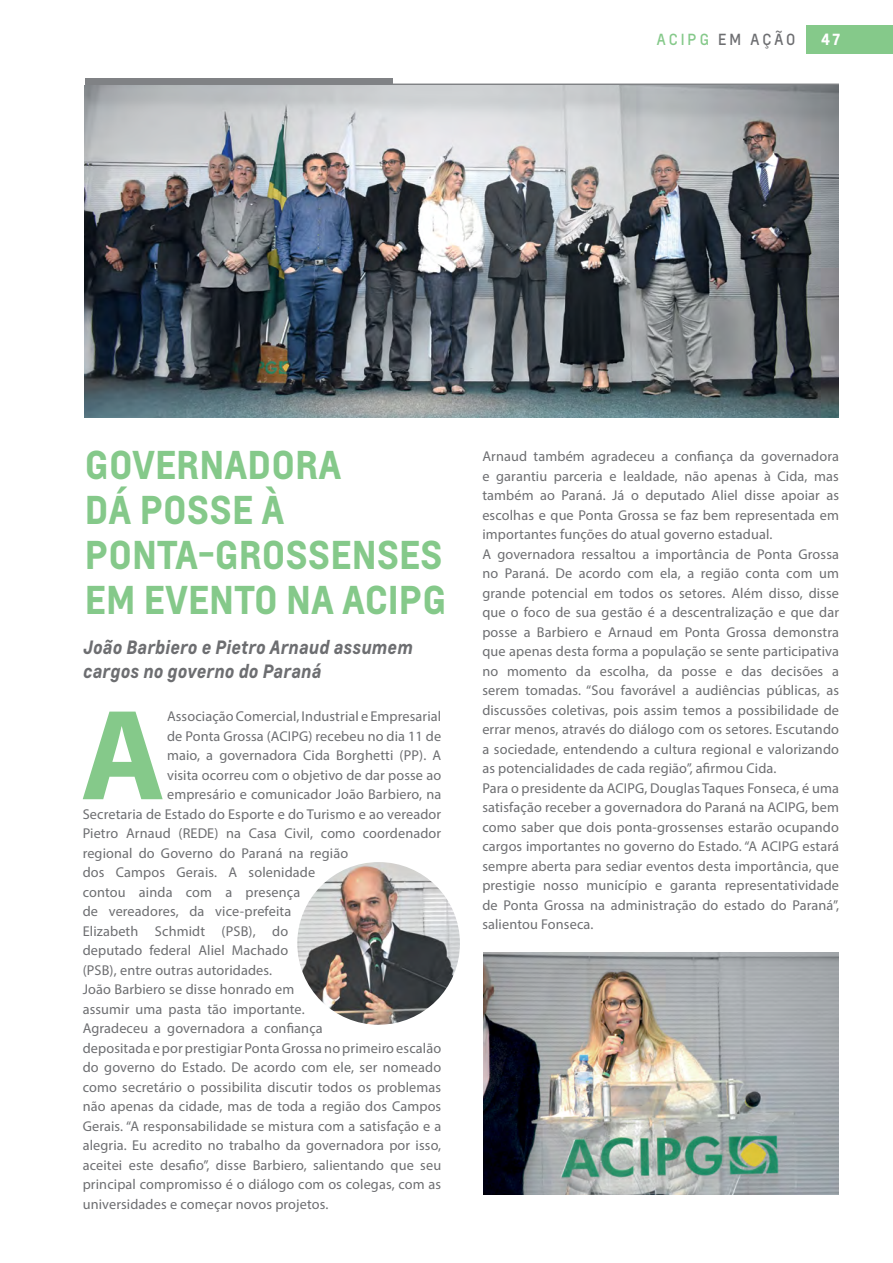
<style>
.page{position:relative;width:893px;height:1263px;background:#fff}
.page>*{position:absolute;margin:0;border:0;box-sizing:border-box;transform-origin:0 0}
.t1{font:700 130.05px "Myriad Pro";color:#85c98a}
.t2{font:700 37.5px/45px "Louis";color:#85c98a}
.t3{font:italic 700 18px/24px "Louis";color:#6d6e71}
.t4{font:15px "Louis";letter-spacing:.2em;color:#6d6e71}
.t5{font:700 15px "Louis";color:#fff}
.t6{font:14.25px/19.5px "Myriad Pro";letter-spacing:.01em;color:#6d6e71}
.s1{color:#85c98a}
</style>
<div class="page">
<div style="left:806px;top:25px;width:87px;height:29px;background:#85c98a"></div>
<hr style="left:85px;top:84px;width:754px;height:1px;background:#808285">
<div style="left:85px;top:79px;width:307px;height:5px;background:#808285"></div>
<img style="left:85px;top:85px;width:754px;height:332px">
<img style="left:483px;top:952px;width:356px;height:243px">
<img style="left:297px;top:862px;width:163px;height:163px;border-radius:81px">
<p class="t4" style="left:657px;top:30px;width:140px"><span class="s1">ACIPG</span> EM AÇÃO</p>
<p class="t5" style="left:821px;top:29px;width:21px">47</p>
<h2 class="t2" style="left:85px;top:442px;width:363px">GOVERNADORA<br>DÁ POSSE À<br>PONTA-GROSSENSES<br>EM EVENTO NA ACIPG</h2>
<p class="t3" style="left:83px;top:635px;width:332px">João Barbiero e Pietro Arnaud assumem cargos no governo do Paraná</p>
<h1 class="t1" style="left:80px;top:671px;width:87px">A</h1>
<p class="t6" style="left:167px;top:706px;width:276px">Associação Comercial, Industrial e Empresarial</p>
<p class="t6" style="left:167px;top:726px;width:276px">de Ponta Grossa (ACIPG) recebeu no dia 11 de</p>
<p class="t6" style="left:167px;top:745px;width:276px">maio, a governadora Cida Borghetti (PP). A</p>
<p class="t6" style="left:167px;top:765px;width:276px">visita ocorreu com o objetivo de dar posse ao</p>
<p class="t6" style="left:167px;top:784px;width:276px">empresário e comunicador João Barbiero, na</p>
<p class="t6" style="left:83px;top:804px;width:360px">Secretaria de Estado do Esporte e do Turismo e ao vereador</p>
<p class="t6" style="left:83px;top:823px;width:360px">Pietro Arnaud (REDE) na Casa Civil, como coordenador</p>
<p class="t6" style="left:83px;top:843px;width:267px">regional do Governo do Paraná na região</p>
<p class="t6" style="left:83px;top:862px;width:234px">dos Campos Gerais. A solenidade</p>
<p class="t6" style="left:83px;top:882px;width:219px">contou ainda com a presença</p>
<p class="t6" style="left:83px;top:901px;width:210px">de vereadores, da vice-prefeita</p>
<p class="t6" style="left:83px;top:921px;width:207px">Elizabeth Schmidt (PSB), do</p>
<p class="t6" style="left:83px;top:940px;width:207px">deputado federal Aliel Machado</p>
<p class="t6" style="left:83px;top:960px;width:191px">(PSB), entre outras autoridades.</p>
<p class="t6" style="left:83px;top:979px;width:213px">João Barbiero se disse honrado em</p>
<p class="t6" style="left:83px;top:999px;width:224px">assumir uma pasta tão importante.</p>
<p class="t6" style="left:83px;top:1018px;width:242px">Agradeceu a governadora a confiança</p>
<p class="t6" style="left:83px;top:1038px;width:360px">depositada e por prestigiar Ponta Grossa no primeiro escalão</p>
<p class="t6" style="left:83px;top:1057px;width:360px">do governo do Estado. De acordo com ele, ser nomeado</p>
<p class="t6" style="left:83px;top:1077px;width:360px">como secretário o possibilita discutir todos os problemas</p>
<p class="t6" style="left:83px;top:1096px;width:360px">não apenas da cidade, mas de toda a região dos Campos</p>
<p class="t6" style="left:83px;top:1116px;width:360px">Gerais. “A responsabilidade se mistura com a satisfação e a</p>
<p class="t6" style="left:83px;top:1135px;width:360px">alegria. Eu acredito no trabalho da governadora por isso,</p>
<p class="t6" style="left:83px;top:1155px;width:360px">aceitei este desafio”, disse Barbiero, salientando que seu</p>
<p class="t6" style="left:83px;top:1174px;width:360px">principal compromisso é o diálogo com os colegas, com as</p>
<p class="t6" style="left:83px;top:1194px;width:247px">universidades e começar novos projetos.</p>
<p class="t6" style="left:482px;top:447px;width:358px">Arnaud também agradeceu a confiança da governadora e garantiu parceria e lealdade, não apenas à Cida, mas também ao Paraná. Já o deputado Aliel disse apoiar as escolhas e que Ponta Grossa se faz bem representada em importantes funções do atual governo estadual.<br>A governadora ressaltou a importância de Ponta Grossa no Paraná. De acordo com ela, a região conta com um grande potencial em todos os setores. Além disso, disse que o foco de sua gestão é a descentralização e que dar posse a Barbiero e Arnaud em Ponta Grossa demonstra que apenas desta forma a população se sente participativa no momento da escolha, da posse e das decisões a serem tomadas. “Sou favorável a audiências públicas, as discussões coletivas, pois assim temos a possibilidade de errar menos, através do diálogo com os setores. Escutando a sociedade, entendendo a cultura regional e valorizando as potencialidades de cada região”, afirmou Cida.<br>Para o presidente da ACIPG, Douglas Taques Fonseca, é uma satisfação receber a governadora do Paraná na ACIPG, bem como saber que dois ponta-grossenses estarão ocupando cargos importantes no governo do Estado. “A ACIPG estará sempre aberta para sediar eventos desta importância, que prestigie nosso município e garanta representatividade de Ponta Grossa na administração do estado do Paraná”, salientou Fonseca.</p>
</div>
